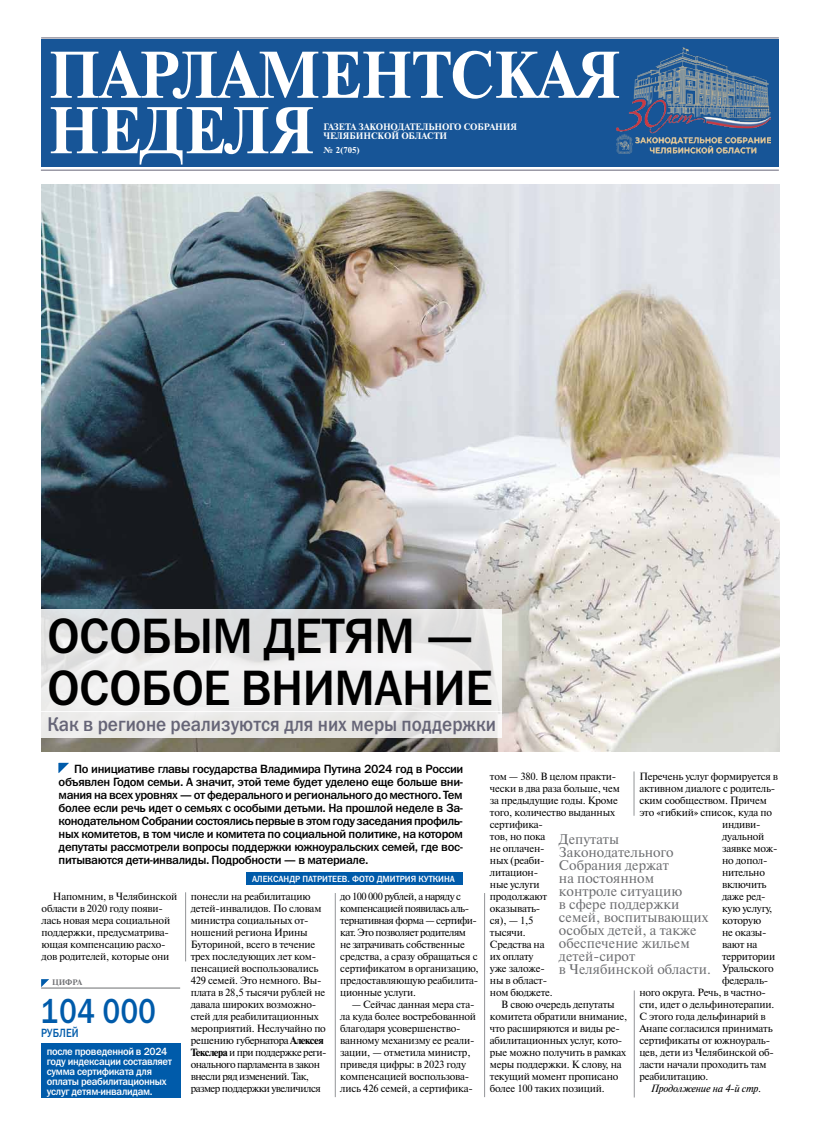
<style>
.page{position:relative;width:820px;height:1134px;background:#fff}
.page>*{position:absolute;margin:0;border:0;box-sizing:border-box;transform-origin:0 0}
.t1{font:700 65.8px/55.4px "Newton C";color:#fff;scale:.95 1}
.t2{font:50px/52px "Franklin Gothic Medium C";color:#000;scale:.95 1}
.t3{font:35px "Franklin Gothic Medium C";color:#005baa;scale:.83 1}
.t4{font:20px "Franklin Gothic Medium C";color:#666577;scale:.9 1}
.t5{font:14px/13px "Newton C";color:#6d6e71}
.t6{font:12px/13px "Franklin Gothic Medium C";letter-spacing:-.03em;color:#000;text-align:justify}
.t7{font:12px "Franklin Gothic Medium C";color:#005baa;scale:.83 1}
.t8{font:10.5px/12px "Newton C";letter-spacing:-.02em;color:#000}
.t9{font:10.5px/10px "Franklin Gothic Medium C";letter-spacing:-.03em;color:#fff;scale:.95 1}
.t10{font:italic 10.5px "Newton C";letter-spacing:-.02em;color:#000}
.t11{font:700 9.3px "Newton C";color:#fff}
.t12{font:700 9.3px "Newton C";letter-spacing:.09em;color:#fff}
.t13{font:9px "Franklin Gothic Medium C";letter-spacing:.05em;color:#fff;scale:.95 1}
.t14{font:700 8.5px "Newton C";color:#fff}
.t15{font:700 8px "Newton C";color:#6d6e71}
.s1{font-weight:700}
</style>
<div class="page">
<hr style="left:185px;top:892px;width:1px;height:69px;background:#939598">
<hr style="left:335px;top:893px;width:1px;height:204px;background:#939598">
<hr style="left:484px;top:893px;width:1px;height:204px;background:#939598">
<hr style="left:633px;top:990px;width:1px;height:107px;background:#939598">
<hr style="left:633px;top:771px;width:1px;height:45px;background:#939598">
<svg style="left:59px;top:763px;width:10px;height:10px"></svg>
<div style="left:246px;top:872px;width:216px;height:13px;background:#005baa"></div>
<hr style="left:41px;top:988px;width:139px;height:1px;background:#6d6e71">
<svg style="left:41px;top:979px;width:8px;height:8px"></svg>
<div style="left:41px;top:1043px;width:139px;height:55px;background:#005baa"></div>
<img style="left:42px;top:184px;width:737px;height:567px">
<div style="left:42px;top:609px;width:460px;height:103px;background:linear-gradient(to bottom,#ddddde,#f4f3f3)"></div>
<div style="left:41px;top:711px;width:460px;height:27px;background:#eae9e7"></div>
<div style="left:41px;top:40px;width:737px;height:127px;background:#175597"></div>
<hr style="left:41px;top:170px;width:737px;height:1px;background:#666577">
<hr style="left:41px;top:37px;width:737px;height:1px;background:#666577">
<img style="left:616px;top:47px;width:154px;height:106px">
<h1 class="t1" style="left:48px;top:47px;width:604px">ПАРЛАМЕНТСКАЯ<br>НЕДЕЛЯ</h1>
<p class="t12" style="left:323px;top:122px;width:94px">Газета Закон одател</p>
<p class="t11" style="left:428px;top:122px;width:88px">ьного Cобрания</p>
<p class="t11" style="left:323px;top:131px;width:15px">Челя</p>
<p class="t11" style="left:349px;top:131px;width:22px">бинск</p>
<p class="t11" style="left:384px;top:131px;width:64px">ой области</p>
<p class="t14" style="left:323px;top:146px;width:37px">№ 2(705)</p>
<h2 class="t2" style="left:47px;top:609px;width:470px">Особым детям — особое вн иман ие</h2>
<h3 class="t4" style="left:47px;top:713px;width:499px">Как в регионе реализуются для них меры поддержки</h3>
<p class="t6" style="left:59px;top:762px;width:406px;text-indent:15px">По инициативе главы государства Владимира Путина 2024 год в России объявлен Годом семьи. А значит, этой теме будет уделено еще больше вни&shy;мания на всех уровнях — от федерального и регионального до местного. Тем более если речь идет о семьях с особыми детьми. На прошлой неделе в За&shy;конодательном Собрании состоялись первые в этом году заседания профиль&shy;ных комитетов, в том числе и комитета по социальной политике, на котором депутаты рассмотрели вопросы поддержки южноуральских семей, где вос&shy;питываются дети-инвалиды. Подробности — в материале.</p>
<p class="t13" style="left:252px;top:874px;width:60px">александр патр</p>
<p class="t13" style="left:322px;top:874px;width:135px">итеев. фото дмитрия куткина</p>
<p class="t8" style="left:42px;top:890px;width:137px;text-indent:11px">Напомним, в Челябинской области в 2020 году появи&shy;лась новая мера социальной поддержки, предусматрива&shy;ющая компенсацию расхо&shy;дов родителей, которые они</p>
<p class="t15" style="left:52px;top:978px;width:30px">цифра</p>
<h3 class="t3" style="left:41px;top:992px;width:140px">104 000</h3>
<p class="t7" style="left:41px;top:1026px;width:47px">рублей</p>
<p class="t9" style="left:47px;top:1046px;width:133px">после проведенной в 2024 году индексации составляет сумма сертификата для оплаты реабилитационных услуг детям-инвалидам.</p>
<p class="t8" style="left:191px;top:890px;width:137px">понесли на реабилитацию детей-инвалидов. По словам министра социальных от&shy;ношений региона Ирины<br>Буториной, всего в течение трех последующих лет ком&shy;пенсацией воспользовались<br>429 семей. Это немного. Вы&shy;плата в 28,5 тысячи рублей не давала широких возможно&shy;стей для реабилитационных мероприятий. Неслучайно по решению губернатора <span class="s1">Алексея<br>Текслера</span> и при поддержке реги&shy;онального парламента в закон внесли ряд изменений. Так, размер поддержки увеличился</p>
<p class="t8" style="left:340px;top:890px;width:140px">до 100 000 рублей, а наряду с компенсацией появилась аль&shy;тернативная форма — сертифи&shy;кат. Это позволяет родителям не затрачивать собственные средства, а сразу обращаться с сертификатом в организацию, предоставляющую реабилита&shy;ционные услуги.</p>
<p class="t8" style="left:340px;top:998px;width:137px;text-indent:11px">— Сейчас данная мера ста&shy;ла куда более востребованной благодаря усовершенство&shy;ванному механизму ее реали&shy;зации, — отметила министр, приведя цифры: в 2023 году компенсацией воспользова&shy;лись 426 семей, а сертифика-</p>
<p class="t8" style="left:639px;top:771px;width:140px">Перечень услуг формируется в</p>
<p class="t8" style="left:639px;top:783px;width:137px">активном диалоге с родитель-</p>
<p class="t8" style="left:639px;top:795px;width:129px">ским сообществом. Причем</p>
<p class="t8" style="left:639px;top:807px;width:134px">это «гибкий» список, куда по</p>
<p class="t8" style="left:721px;top:819px;width:40px">индиви-</p>
<p class="t8" style="left:721px;top:831px;width:44px">дуальной</p>
<p class="t8" style="left:721px;top:843px;width:57px">заявке мож-</p>
<p class="t8" style="left:721px;top:855px;width:47px">но допол-</p>
<p class="t8" style="left:721px;top:867px;width:44px">нительно</p>
<p class="t8" style="left:721px;top:879px;width:46px">включить</p>
<p class="t8" style="left:721px;top:891px;width:45px">даже ред-</p>
<p class="t8" style="left:721px;top:903px;width:52px">кую услугу,</p>
<p class="t8" style="left:721px;top:915px;width:40px">которую</p>
<p class="t8" style="left:721px;top:927px;width:46px">не оказы-</p>
<p class="t8" style="left:721px;top:939px;width:37px">вают на</p>
<p class="t8" style="left:721px;top:951px;width:55px">территории</p>
<p class="t8" style="left:721px;top:963px;width:53px">Уральского</p>
<p class="t8" style="left:721px;top:975px;width:48px">федераль-</p>
<p class="t8" style="left:639px;top:987px;width:128px">ного округа. Речь, в частно-</p>
<p class="t8" style="left:639px;top:999px;width:136px">сти, идет о дельфинотерапии.</p>
<p class="t8" style="left:639px;top:1011px;width:128px">С этого года дельфинарий в</p>
<p class="t8" style="left:639px;top:1023px;width:135px">Анапе согласился принимать</p>
<p class="t8" style="left:639px;top:1035px;width:132px">сертификаты от южноураль-</p>
<p class="t8" style="left:639px;top:1047px;width:136px">цев, дети из Челябинской об-</p>
<p class="t8" style="left:639px;top:1059px;width:129px">ласти начали проходить там</p>
<p class="t8" style="left:639px;top:1071px;width:71px">реабилитацию.</p>
<p class="t10" style="left:650px;top:1083px;width:112px">Продолжение на 4-й стр.</p>
<p class="t8" style="left:489px;top:770px;width:131px">том — 380. В целом практи&shy;чески в два раза больше, чем за предыдущие годы. Кроме того, количество выданных сертифика-<br>тов, но пока<br>не оплачен-<br>ных (реаби-<br>литацион-<br>ные услуги<br>продолжают<br>оказывать-<br>ся), — 1,5<br>тысячи.<br>Средства на<br>их оплату<br>уже заложе-<br>ны в област-<br>ном бюджете.</p>
<p class="t8" style="left:489px;top:999px;width:139px;text-indent:11px">В свою очередь депутаты комитета обратили внимание, что расширяются и виды ре&shy;абилитационных услуг, кото&shy;рые можно получить в рамках меры поддержки. К слову, на текущий момент прописано более 100 таких позиций.</p>
<h3 class="t5" style="left:558px;top:832px;width:153px">Депутаты<br>Законодательного<br>Собрания держат<br>на постоянном контроле ситуацию<br>в сфере поддержки семей, воспитывающих особых детей, а также обеспечение жильем детей-сирот<br>в Челябинской области.</h3>
</div>
